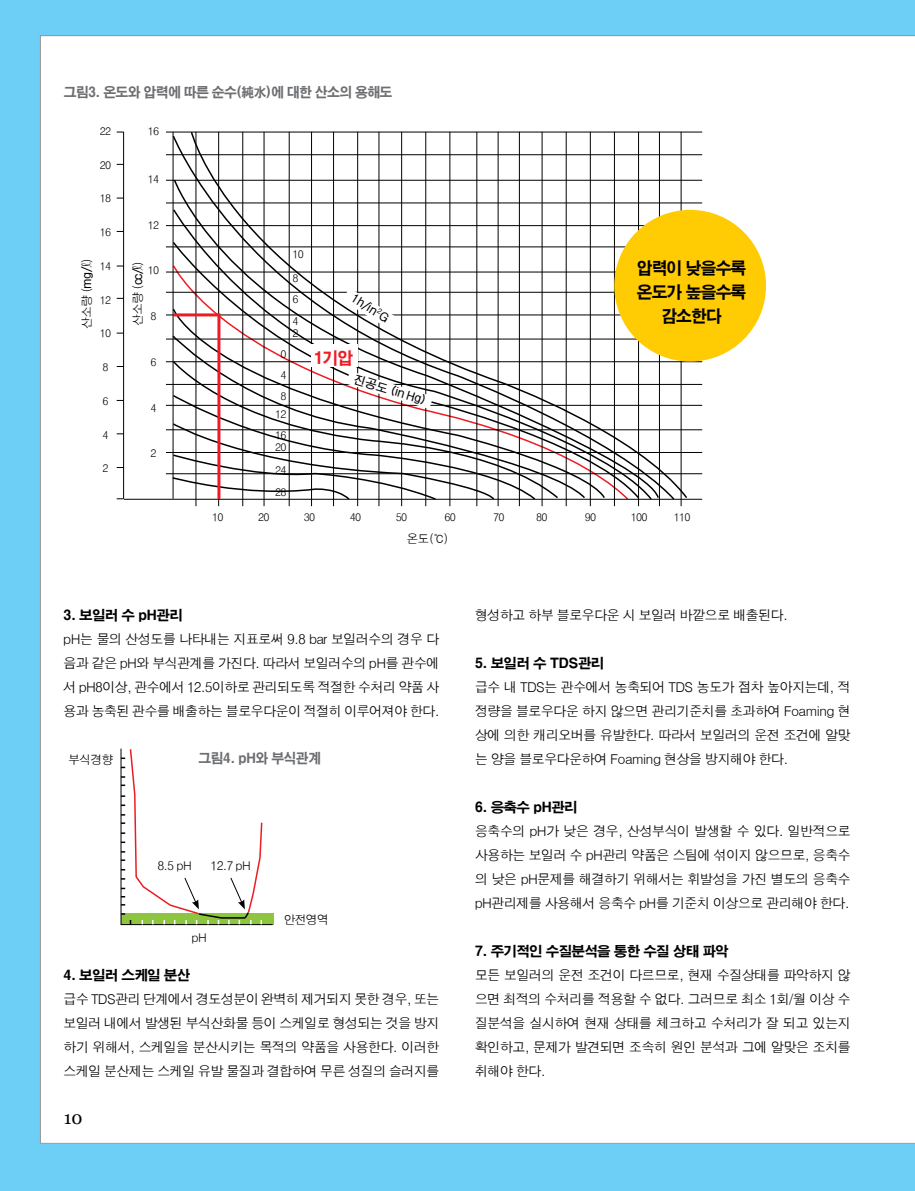
<style>
.page{position:relative;width:915px;height:1191px;background:#fff}
.page>*{position:absolute;margin:0;border:0;box-sizing:border-box;transform-origin:0 0}
.t1{font:18px "Georgia";color:#000}
.t2{font:16.5px/24px "H2 gtr E";letter-spacing:-.05em;color:#000;text-align:center;scale:.95 1}
.t3{font:16.5px "H2 gtr E";color:#ed1b23;scale:.95 1}
.t4{font:13.5px/24px "H2 gtr M";letter-spacing:-.075em;color:#000;text-align:justify}
.t5{font:13.5px "H2 gtr E";letter-spacing:-.05em;color:#000}
.t6{font:13.5px "H2 gtr E";letter-spacing:-.05em;color:#6d6e71;scale:.95 1}
.t7{font:12px "H2 gtr M";letter-spacing:-.075em;color:#000}
.t8{font:12px "H2 gtr B";color:#000}
.t9{font:10.5px/21px "H2 gtr M";letter-spacing:-.075em;color:#000}
.s1{font-family:"H2 gtr B"}
.s2{font-family:"Gigi"}
</style>
<div class="page">
<div style="left:0;top:0;width:914px;height:1191px;background:#6dcff6"></div>
<div style="left:40px;top:35px;width:874px;height:1108px;background:#fff"></div>
<svg style="left:190px;top:131px;width:498px;height:368px;background:#f3f3f3"></svg>
<svg style="left:172px;top:307px;width:434px;height:192px;background:#edebeb"></svg>
<svg style="left:171px;top:334px;width:415px;height:165px;background:#e7e5e5"></svg>
<svg style="left:172px;top:360px;width:387px;height:139px;background:#e1dfdf"></svg>
<hr style="left:173px;top:132px;width:1px;height:367px;background:#000">
<hr style="left:123px;top:132px;width:1px;height:367px;background:#000">
<hr style="left:166px;top:132px;width:536px;height:1px;background:#000">
<hr style="left:166px;top:154px;width:536px;height:1px;background:#000">
<hr style="left:166px;top:180px;width:536px;height:1px;background:#000">
<hr style="left:166px;top:203px;width:536px;height:1px;background:#000">
<hr style="left:166px;top:225px;width:536px;height:1px;background:#000">
<hr style="left:166px;top:247px;width:536px;height:1px;background:#000">
<hr style="left:166px;top:272px;width:536px;height:1px;background:#000">
<hr style="left:166px;top:292px;width:536px;height:1px;background:#000">
<hr style="left:166px;top:315px;width:536px;height:1px;background:#000">
<hr style="left:166px;top:339px;width:536px;height:1px;background:#000">
<hr style="left:166px;top:361px;width:536px;height:1px;background:#000">
<hr style="left:166px;top:384px;width:536px;height:1px;background:#000">
<hr style="left:166px;top:405px;width:536px;height:1px;background:#000">
<hr style="left:166px;top:429px;width:536px;height:1px;background:#000">
<hr style="left:166px;top:452px;width:536px;height:1px;background:#000">
<hr style="left:166px;top:473px;width:536px;height:1px;background:#000">
<hr style="left:124px;top:499px;width:578px;height:1px;background:#000">
<hr style="left:196px;top:132px;width:1px;height:374px;background:#000">
<hr style="left:218px;top:132px;width:1px;height:374px;background:#000">
<hr style="left:242px;top:132px;width:1px;height:374px;background:#000">
<hr style="left:264px;top:132px;width:1px;height:374px;background:#000">
<hr style="left:289px;top:132px;width:1px;height:374px;background:#000">
<hr style="left:311px;top:132px;width:1px;height:374px;background:#000">
<hr style="left:333px;top:132px;width:1px;height:374px;background:#000">
<hr style="left:357px;top:132px;width:1px;height:374px;background:#000">
<hr style="left:378px;top:132px;width:1px;height:374px;background:#000">
<hr style="left:401px;top:132px;width:1px;height:374px;background:#000">
<hr style="left:425px;top:132px;width:1px;height:374px;background:#000">
<hr style="left:449px;top:132px;width:1px;height:374px;background:#000">
<hr style="left:476px;top:132px;width:1px;height:374px;background:#000">
<hr style="left:497px;top:132px;width:1px;height:374px;background:#000">
<hr style="left:519px;top:132px;width:1px;height:374px;background:#000">
<hr style="left:541px;top:132px;width:1px;height:374px;background:#000">
<hr style="left:565px;top:132px;width:1px;height:374px;background:#000">
<hr style="left:590px;top:132px;width:1px;height:374px;background:#000">
<hr style="left:614px;top:132px;width:1px;height:374px;background:#000">
<hr style="left:638px;top:132px;width:1px;height:374px;background:#000">
<hr style="left:659px;top:132px;width:1px;height:374px;background:#000">
<hr style="left:680px;top:132px;width:1px;height:374px;background:#000">
<div style="left:614px;top:210px;width:151px;height:151px;background:#ffcb03;border-radius:50%"></div>
<div style="left:310px;top:344px;width:47px;height:23px;background:#fff"></div>
<div style="left:121px;top:912px;width:152px;height:12px;background:#8dc63e"></div>
<hr style="left:121px;top:924px;width:151px;height:1px;background:#000">
<svg style="left:121px;top:747px;width:142px;height:177px;background:#f3f2eb"></svg>
<svg style="left:342px;top:288px;width:55px;height:41px;background:#e7e7e7"></svg>
<hr style="left:217px;top:313px;width:3px;height:186px;background:#ed1b23">
<hr style="left:173px;top:313px;width:46px;height:3px;background:#ed1b23">
<svg style="left:171px;top:371px;width:365px;height:130px;background:#d5d2d2"></svg>
<p class="t6" style="left:64px;top:83px;width:347px">그림3. 온도와 압력에 따른 순수(純水)에 대한 산소의 용해도</p>
<p class="t9" style="left:148px;top:120px;width:13px">16</p>
<p class="t9" style="left:148px;top:168px;width:13px">14</p>
<p class="t9" style="left:148px;top:214px;width:13px">12</p>
<p class="t9" style="left:148px;top:259px;width:13px">10</p>
<p class="t9" style="left:150px;top:305px;width:8px">8</p>
<p class="t9" style="left:150px;top:351px;width:8px">6</p>
<p class="t9" style="left:150px;top:397px;width:8px">4</p>
<p class="t9" style="left:150px;top:442px;width:8px">2</p>
<p class="t9" style="left:100px;top:120px;width:13px">22</p>
<p class="t9" style="left:100px;top:154px;width:13px">20</p>
<p class="t9" style="left:100px;top:187px;width:13px">18</p>
<p class="t9" style="left:100px;top:221px;width:13px">16</p>
<p class="t9" style="left:100px;top:255px;width:13px">14</p>
<p class="t9" style="left:100px;top:289px;width:13px">12</p>
<p class="t9" style="left:100px;top:322px;width:13px">10</p>
<p class="t9" style="left:102px;top:356px;width:8px">8</p>
<p class="t9" style="left:102px;top:390px;width:8px">6</p>
<p class="t9" style="left:102px;top:424px;width:8px">4</p>
<p class="t9" style="left:102px;top:457px;width:8px">2</p>
<p class="t9" style="left:292px;top:243px;width:13px">10</p>
<p class="t9" style="left:292px;top:267px;width:8px">8<br>6</p>
<p class="t9" style="left:292px;top:315px;width:8px;line-height:12px">4<br>2</p>
<p class="t7" style="left:79px;top:329px;width:73px;rotate:-90deg">산소량 (<span class="s1">mg/</span><span class="s2">l</span>)</p>
<p class="t2" style="left:636px;top:255px;width:117px">압력이 낮을수록 온도가 높을수록 감소한다</p>
<p class="t3" style="left:313px;top:348px;width:43px">1기압</p>
<p class="t7" style="left:130px;top:326px;width:66px;rotate:-90deg">산소량 (<span class="s1">cc/</span><span class="s2">l</span>)</p>
<p class="t8" style="left:356px;top:290px;width:44px;rotate:32deg">1h/in<sup>2</sup>G</p>
<p class="t9" style="left:280px;top:343px;width:8px;text-align:justify">0<br>4<br>8</p>
<p class="t9" style="left:275px;top:403px;width:13px">12<br>16</p>
<p class="t9" style="left:275px;top:435px;width:13px;line-height:22.5px;text-align:justify">20<br>24<br>28</p>
<p class="t8" style="left:356px;top:371px;width:76px;rotate:17deg">진공도 (in Hg)</p>
<p class="t9" style="left:212px;top:506px;width:13px">10</p>
<p class="t9" style="left:258px;top:506px;width:13px">20</p>
<p class="t9" style="left:304px;top:506px;width:13px">30</p>
<p class="t9" style="left:350px;top:506px;width:13px">40</p>
<p class="t9" style="left:395px;top:506px;width:13px">50</p>
<p class="t9" style="left:444px;top:506px;width:13px">60</p>
<p class="t9" style="left:493px;top:506px;width:13px">70</p>
<p class="t9" style="left:536px;top:506px;width:13px">80</p>
<p class="t9" style="left:584px;top:506px;width:13px">90</p>
<p class="t9" style="left:630px;top:506px;width:18px">100</p>
<p class="t9" style="left:673px;top:506px;width:18px">110</p>
<p class="t7" style="left:406px;top:531px;width:44px">온도(<span class="s1">℃</span>)</p>
<p class="t5" style="left:63px;top:606px;width:121px">3. 보일러 수 pH관리</p>
<p class="t4" style="left:63px;top:626px;width:378px">pH는 물의 산성도를 나타내는 지표로써 9.8 bar 보일러수의 경우 다 음과 같은 pH와 부식관계를 가진다. 따라서 보일러수의 pH를 관수에 서 pH8이상, 관수에서 12.5이하로 관리되도록 적절한 수처리 약품 사 용과 농축된 관수를 배출하는 블로우다운이 적절히 이루어져야 한다.</p>
<p class="t7" style="left:68px;top:751px;width:47px">부식경향</p>
<p class="t6" style="left:198px;top:750px;width:130px">그림4. pH와 부식관계</p>
<p class="t7" style="left:157px;top:857px;width:36px">8.5 pH</p>
<p class="t7" style="left:210px;top:857px;width:42px">12.7 pH</p>
<p class="t7" style="left:191px;top:930px;width:17px">pH</p>
<p class="t7" style="left:283px;top:911px;width:47px">안전영역</p>
<p class="t5" style="left:63px;top:966px;width:128px">4. 보일러 스케일 분산</p>
<p class="t4" style="left:63px;top:986px;width:378px">급수 TDS관리 단계에서 경도성분이 완벽히 제거되지 못한 경우, 또는 보일러 내에서 발생된 부식산화물 등이 스케일로 형성되는 것을 방지 하기 위해서, 스케일을 분산시키는 목적의 약품을 사용한다. 이러한 스케일 분산제는 스케일 유발 물질과 결합하여 무른 성질의 슬러지를</p>
<h1 class="t1" style="left:64px;top:1106px;width:20px">10</h1>
<p class="t4" style="left:474px;top:602px;width:315px">형성하고 하부 블로우다운 시 보일러 바깥으로 배출된다.</p>
<p class="t5" style="left:474px;top:654px;width:131px">5. 보일러 수 TDS관리</p>
<p class="t4" style="left:474px;top:674px;width:378px">급수 내 TDS는 관수에서 농축되어 TDS 농도가 점차 높아지는데, 적 정량을 블로우다운 하지 않으면 관리기준치를 초과하여 Foaming 현 상에 의한 캐리오버를 유발한다. 따라서 보일러의 운전 조건에 알맞 는 양을 블로우다운하여 Foaming 현상을 방지해야 한다.</p>
<p class="t5" style="left:474px;top:798px;width:104px">6. 응축수 pH관리</p>
<p class="t4" style="left:474px;top:818px;width:378px">응축수의 pH가 낮은 경우, 산성부식이 발생할 수 있다. 일반적으로 사용하는 보일러 수 pH관리 약품은 스팀에 섞이지 않으므로, 응축수 의 낮은 pH문제를 해결하기 위해서는 휘발성을 가진 별도의 응축수 pH관리제를 사용해서 응축수 pH를 기준치 이상으로 관리해야 한다.</p>
<p class="t5" style="left:474px;top:942px;width:255px">7. 주기적인 수질분석을 통한 수질 상태 파악</p>
<p class="t4" style="left:474px;top:962px;width:378px">모든 보일러의 운전 조건이 다르므로, 현재 수질상태를 파악하지 않 으면 최적의 수처리를 적용할 수 없다. 그러므로 최소 1회/월 이상 수 질분석을 실시하여 현재 상태를 체크하고 수처리가 잘 되고 있는지 확인하고, 문제가 발견되면 조속히 원인 분석과 그에 알맞은 조치를 취해야 한다.</p>
</div>
